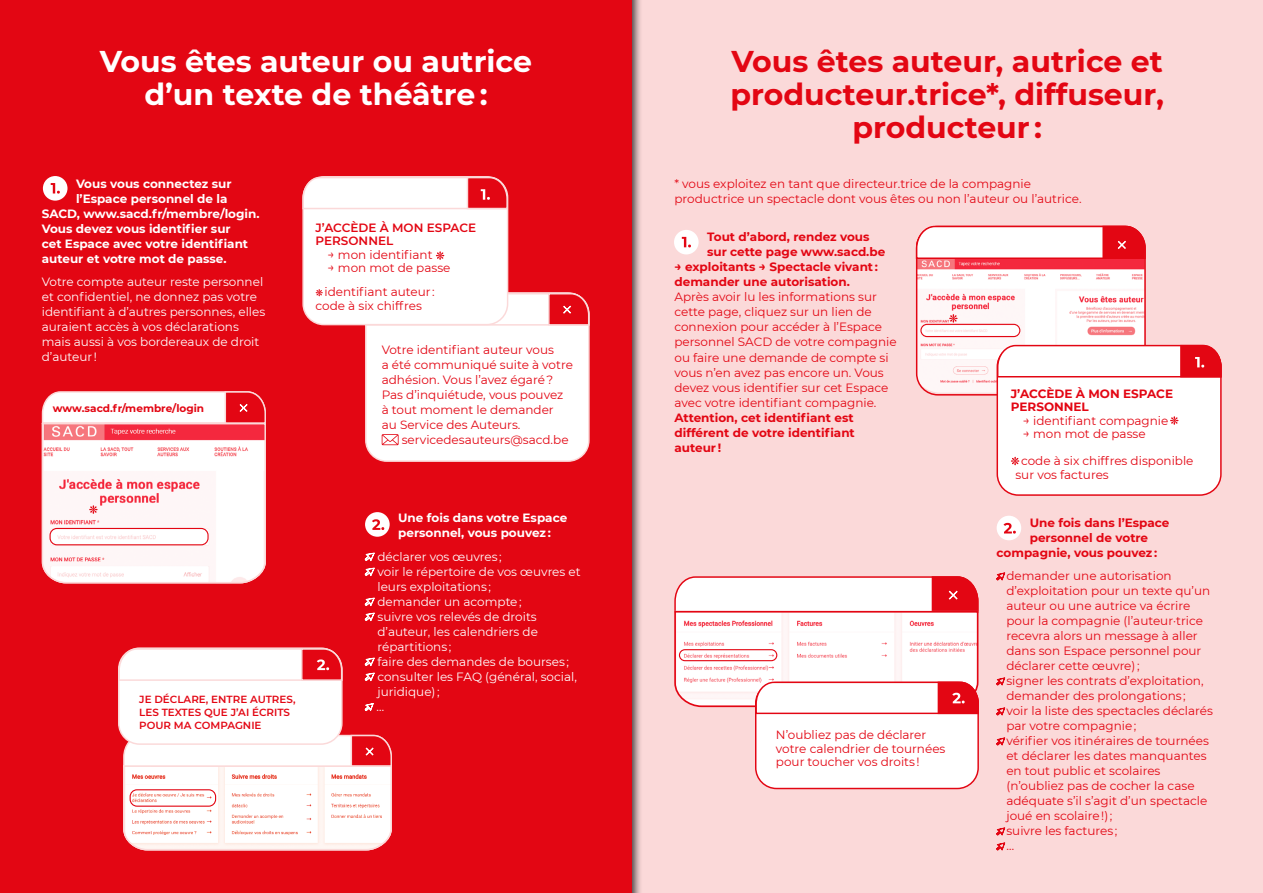
<style>
.page{position:relative;width:1263px;height:893px;background:#fff}
.page>*{position:absolute;margin:0;border:0;box-sizing:border-box;transform-origin:0 0}
.t1{font:700 30px/33px "Montserrat";color:#e30613;text-align:center}
.t2{font:700 30px/33px "Montserrat";color:#fff;text-align:center}
.t3{font:12px/15px "Montserrat";color:#e30613}
.t4{font:12px/15px "Montserrat";color:#fff}
.t5{font:700 12px/15px "Montserrat";color:#e30613}
.t6{font:700 12px/15px "Montserrat";color:#fff}
.t7{font:600 12px/13.5px "Montserrat";color:#e30613}
.t8{font:700 10.5px "Montserrat";color:#e30613}
.t9{font:600 10.35px/13.4px "Montserrat";color:#e30613}
</style>
<div class="page">
<div style="left:631px;top:0;width:632px;height:893px;background:#fbd9d9"></div>
<img style="left:916px;top:260px;width:227px;height:133px">
<div style="left:0;top:0;width:631px;height:893px;background:#e30613"></div>
<div style="left:916px;top:226px;width:230px;height:170px;border:2px solid #e30613;border-radius:21px"></div>
<div style="left:43px;top:176px;width:24px;height:25px;background:#fff;border-radius:50%"></div>
<svg style="left:51px;top:183px;width:9px;height:11px"></svg>
<div style="left:674px;top:230px;width:25px;height:24px;background:#fff;border-radius:50%"></div>
<svg style="left:682px;top:237px;width:9px;height:10px"></svg>
<div style="left:365px;top:512px;width:25px;height:25px;background:#fff;border-radius:50%"></div>
<svg style="left:372px;top:519px;width:12px;height:11px"></svg>
<svg style="left:996px;top:572px;width:9px;height:9px"></svg>
<svg style="left:996px;top:677px;width:9px;height:9px"></svg>
<svg style="left:996px;top:707px;width:9px;height:9px"></svg>
<svg style="left:996px;top:737px;width:9px;height:9px"></svg>
<svg style="left:996px;top:827px;width:9px;height:9px"></svg>
<svg style="left:996px;top:842px;width:9px;height:9px"></svg>
<div style="left:997px;top:516px;width:24px;height:24px;background:#fff;border-radius:50%"></div>
<svg style="left:1003px;top:523px;width:13px;height:11px"></svg>
<svg style="left:915px;top:225px;width:231px;height:35px;background:#f7bbbf"></svg>
<svg style="left:949px;top:314px;width:9px;height:9px"></svg>
<div style="left:366px;top:293px;width:223px;height:168px;background:#fff;border-radius:21px"></div>
<div style="left:365px;top:292px;width:225px;height:170px;border:1px solid #fbd9d9;border-radius:21px"></div>
<svg style="left:365px;top:292px;width:225px;height:34px"></svg>
<svg style="left:382px;top:434px;width:17px;height:11px"></svg>
<div style="left:303px;top:177px;width:205px;height:148px;background:#fff;border-radius:21px"></div>
<div style="left:302px;top:176px;width:206px;height:149px;border:1px solid #fbd9d9;border-radius:21px"></div>
<svg style="left:436px;top:251px;width:8px;height:9px"></svg>
<svg style="left:316px;top:289px;width:7px;height:7px"></svg>
<svg style="left:302px;top:176px;width:207px;height:34px"></svg>
<svg style="left:41px;top:391px;width:225px;height:193px;background:#fbd8db"></svg>
<div style="left:50px;top:528px;width:159px;height:17px;border:1px solid #e30613;border-radius:7px"></div>
<div style="left:920px;top:324px;width:100px;height:13px;border:1px solid #e30613;border-radius:6px"></div>
<svg style="left:122px;top:734px;width:270px;height:117px;background:#fce7e6"></svg>
<div style="left:130px;top:789px;width:86px;height:18px;border:1px solid #e30613;border-radius:7px"></div>
<div style="left:997px;top:346px;width:224px;height:149px;background:#fff;border-radius:21px"></div>
<svg style="left:1170px;top:416px;width:9px;height:9px"></svg>
<svg style="left:1011px;top:457px;width:8px;height:8px"></svg>
<div style="left:996px;top:345px;width:226px;height:151px;border:1px solid #e30613;border-radius:21px"></div>
<svg style="left:996px;top:344px;width:226px;height:34px"></svg>
<div style="left:119px;top:648px;width:223px;height:96px;background:#fff;border-radius:21px"></div>
<div style="left:118px;top:647px;width:225px;height:98px;border:1px solid #fbd9d9;border-radius:21px"></div>
<svg style="left:118px;top:647px;width:225px;height:35px"></svg>
<div style="left:756px;top:683px;width:222px;height:105px;background:#fff;border-radius:21px"></div>
<div style="left:755px;top:682px;width:224px;height:107px;border:1px solid #e30613;border-radius:21px"></div>
<svg style="left:674px;top:576px;width:305px;height:139px"></svg>
<svg style="left:365px;top:552px;width:10px;height:25px"></svg>
<svg style="left:365px;top:597px;width:10px;height:25px"></svg>
<svg style="left:365px;top:657px;width:10px;height:25px"></svg>
<svg style="left:365px;top:703px;width:9px;height:8px"></svg>
<h1 class="t2" style="left:100px;top:43px;width:434px">Vous êtes auteur ou autrice d’un texte de théâtre :</h1>
<p class="t6" style="left:76px;top:175px;width:157px">Vous vous connectez sur</p>
<p class="t6" style="left:76px;top:190px;width:153px">l’Espace personnel de la</p>
<p class="t6" style="left:42px;top:205px;width:219px">SACD, www.sacd.fr/membre/login.</p>
<p class="t6" style="left:42px;top:220px;width:190px">Vous devez vous identifier sur</p>
<p class="t6" style="left:42px;top:235px;width:208px">cet Espace avec votre identifiant</p>
<p class="t6" style="left:42px;top:250px;width:186px">auteur et votre mot de passe.</p>
<p class="t4" style="left:42px;top:274px;width:225px">Votre compte auteur reste personnel et confidentiel, ne donnez pas votre identifiant à d’autres personnes, elles auraient accès à vos déclarations mais aussi à vos bordereaux de droit d’auteur !</p>
<p class="t8" style="left:53px;top:400px;width:153px">www.sacd.fr/membre/login</p>
<p class="t7" style="left:316px;top:220px;width:162px">J’ACCÈDE À MON ESPACE<br>PERSONNEL</p>
<p class="t3" style="left:328px;top:247px;width:107px">→ mon identifiant</p>
<p class="t3" style="left:324px;top:256px;width:127px;line-height:24px">→ mon mot de passe identifiant auteur :</p>
<p class="t3" style="left:316px;top:298px;width:108px">code à six chiffres</p>
<p class="t3" style="left:382px;top:342px;width:193px">Votre identifiant auteur vous<br>a été communiqué suite à votre adhésion. Vous l’avez égaré ?<br>Pas d’inquiétude, vous pouvez à tout moment le demander<br>au Service des Auteurs.</p>
<p class="t3" style="left:402px;top:432px;width:168px">servicedesauteurs@sacd.be</p>
<p class="t9" style="left:139px;top:692px;width:158px">JE DÉCLARE, ENTRE AUTRES,<br>LES TEXTES QUE J’AI ÉCRITS<br>POUR MA COMPAGNIE</p>
<p class="t6" style="left:398px;top:510px;width:171px">Une fois dans votre Espace personnel, vous pouvez :</p>
<p class="t4" style="left:376px;top:548px;width:206px">déclarer vos œuvres ;<br>voir le répertoire de vos œuvres et leurs exploitations ;<br>demander un acompte ;<br>suivre vos relevés de droits d’auteur, les calendriers de répartitions ;<br>faire des demandes de bourses ; consulter les FAQ (général, social, juridique) ;<br>…</p>
<h1 class="t1" style="left:730px;top:43px;width:435px">Vous êtes auteur, autrice et producteur.trice*, diffuseur, producteur :</h1>
<p class="t3" style="left:674px;top:176px;width:408px">* vous exploitez en tant que directeur.trice de la compagnie productrice un spectacle dont vous êtes ou non l’auteur ou l’autrice.</p>
<p class="t5" style="left:707px;top:229px;width:180px">Tout d’abord, rendez vous sur cette page www.sacd.be</p>
<p class="t5" style="left:674px;top:259px;width:205px">→ exploitants → Spectacle vivant : demander une autorisation.</p>
<p class="t3" style="left:674px;top:289px;width:224px">Après avoir lu les informations sur cette page, cliquez sur un lien de connexion pour accéder à l’Espace personnel SACD de votre compagnie ou faire une demande de compte si vous n’en avez pas encore un. Vous devez vous identifier sur cet Espace avec votre identifiant compagnie.</p>
<p class="t5" style="left:674px;top:409px;width:182px;text-align:justify">Attention, cet identifiant est différent de votre identifiant auteur !</p>
<p class="t3" style="left:776px;top:728px;width:171px;line-height:13.5px">N’oubliez pas de déclarer votre calendrier de tournées pour toucher vos droits !</p>
<p class="t5" style="left:1011px;top:386px;width:164px;line-height:13.5px">J’ACCÈDE À MON ESPACE<br>PERSONNEL</p>
<p class="t3" style="left:1023px;top:413px;width:147px">→ identifiant compagnie</p>
<p class="t3" style="left:1023px;top:426px;width:124px">→ mon mot de passe</p>
<p class="t3" style="left:1015px;top:454px;width:180px;line-height:13.5px;text-indent:6px">code à six chiffres disponible sur vos factures</p>
<p class="t5" style="left:1030px;top:514px;width:141px">Une fois dans l’Espace</p>
<p class="t5" style="left:1030px;top:529px;width:120px">personnel de votre</p>
<p class="t5" style="left:996px;top:544px;width:162px">compagnie, vous pouvez :</p>
<p class="t3" style="left:1006px;top:568px;width:208px">demander une autorisation d’exploitation pour un texte qu’un auteur ou une autrice va écrire pour la compagnie (l’auteur·trice recevra alors un message à aller dans son Espace personnel pour déclarer cette œuvre) ;<br>signer les contrats d’exploitation, demander des prolongations ;<br>voir la liste des spectacles déclarés par votre compagnie ;<br>vérifier vos itinéraires de tournées et déclarer les dates manquantes en tout public et scolaires (n’oubliez pas de cocher la case adéquate s’il s’agit d’un spectacle joué en scolaire !) ;<br>suivre les factures ;<br>…</p>
</div>
